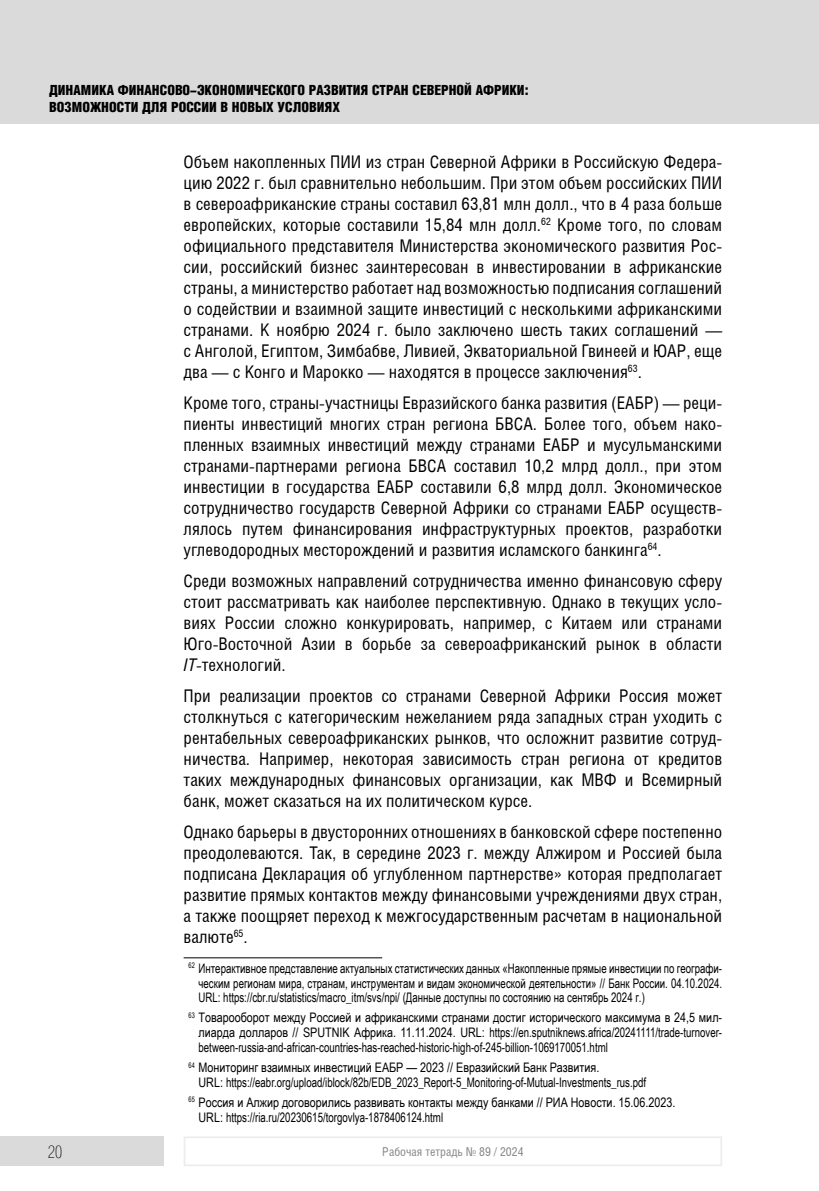
<style>
.page{position:relative;width:819px;height:1191px;background:#fff}
.page>*{position:absolute;margin:0;border:0;box-sizing:border-box;transform-origin:0 0}
.Основной_текст{font:17.5px/21px "Helios Cond";color:#000;text-align:justify}
.t1{font:17.5px "Helios Cond Thin C";color:#000}
.t2{font:900 14px/17.5px "Helios Cond";color:#000}
.Сноска_с_чертой{font:13.12px/14.9px "Arial Narrow";color:#000;text-align:justify}
.Сноска_с_чертой-2{font:13.12px/14.9px "Arial Narrow";color:#000;text-align:justify;scale:.9 1}
.Сноска_http__копия{font:13.12px "Arial Narrow";color:#000}
.t3{font:12.25px "Helios Cond";color:#878787}
.s1{font-style:italic}
</style>
<div class="page">
<div style="left:0;top:0;width:819px;height:124px;background:#dadada"></div>
<div style="left:0;top:1136px;width:164px;height:30px;background:#dadada"></div>
<div style="left:184px;top:1136px;width:538px;height:30px;border:2px solid #ededed"></div>
<hr style="left:184px;top:957px;width:198px;height:1px;background:#000">
<p class="t2" style="left:49px;top:81px;width:481px">ДИНАМИКА ФИНАНСОВО-ЭКОНОМИЧЕСКОГО РАЗВИТИЯ СТРАН СЕВЕРНОЙ АФРИКИ:<br>ВОЗМОЖНОСТИ ДЛЯ РОССИИ В НОВЫХ УСЛОВИЯХ</p>
<p class="Основной_текст" style="left:184px;top:151px;width:540px">Объем накопленных ПИИ из стран Северной Африки в Российскую Федера&shy;цию 2022 г. был сравнительно небольшим. При этом объем российских ПИИ в североафриканские страны составил 63,81 млн долл., что в 4 раза больше европейских, которые составили 15,84 млн долл.<sup>62</sup> Кроме того, по словам официального представителя Министерства экономического развития Рос&shy;сии, российский бизнес заинтересован в инвестировании в африканские страны, а министерство работает над возможностью подписания соглашений о содействии и взаимной защите инвестиций с несколькими африканскими странами. К ноябрю 2024 г. было заключено шесть таких соглашений — с Анголой, Египтом, Зимбабве, Ливией, Экваториальной Гвинеей и ЮАР, еще два — с Конго и Марокко — находятся в процессе заключения<sup>63</sup>.</p>
<p class="Основной_текст" style="left:184px;top:392px;width:540px">Кроме того, страны-участницы Евразийского банка развития (ЕАБР) — реци&shy;пиенты инвестиций многих стран региона БВСА. Более того, объем нако&shy;пленных взаимных инвестиций между странами ЕАБР и мусульманскими странами-партнерами региона БВСА составил 10,2 млрд долл., при этом инвестиции в государства ЕАБР составили 6,8 млрд долл. Экономическое сотрудничество государств Северной Африки со странами ЕАБР осуществ&shy;лялось путем финансирования инфраструктурных проектов, разработки углеводородных месторождений и развития исламского банкинга<sup>64</sup>.</p>
<p class="Основной_текст" style="left:184px;top:569px;width:540px">Среди возможных направлений сотрудничества именно финансовую сферу стоит рассматривать как наиболее перспективную. Однако в текущих усло&shy;виях России сложно конкурировать, например, с Китаем или странами Юго-Восточной Азии в борьбе за североафриканский рынок в области <span class="s1">IT</span>-технологий.</p>
<p class="Основной_текст" style="left:184px;top:684px;width:540px">При реализации проектов со странами Северной Африки Россия может столкнуться с категорическим нежеланием ряда западных стран уходить с рентабельных североафриканских рынков, что осложнит развитие сотруд&shy;ничества. Например, некоторая зависимость стран региона от кредитов таких международных финансовых организации, как МВФ и Всемирный банк, может сказаться на их политическом курсе.</p>
<p class="Основной_текст" style="left:184px;top:820px;width:540px">Однако барьеры в двусторонних отношениях в банковской сфере постепенно преодолеваются. Так, в середине 2023 г. между Алжиром и Россией была подписана Декларация об углубленном партнерстве» которая предполагает развитие прямых контактов между финансовыми учреждениями двух стран, а также поощряет переход к межгосударственным расчетам в национальной валюте<sup>65</sup>.</p>
<p class="Сноска_с_чертой-2" style="left:198px;top:960px;width:583px;text-indent:-10px"><sup>62</sup> Интерактивное представление актуальных статистических данных «Накопленные прямые инвестиции по географи&shy;ческим регионам мира, странам, инструментам и видам экономической деятельности» // Банк России. 04.10.2024.<br>URL: https://cbr.ru/statistics/macro_itm/svs/npi/ (Данные доступны по состоянию на сентябрь 2024 г.)</p>
<p class="Сноска_с_чертой" style="left:198px;top:1009px;width:525px;text-indent:-10px"><sup>63</sup> Товарооборот между Россией и африканскими странами достиг исторического максимума в 24,5 мил&shy;лиарда долларов // SPUTNIK Африка. 11.11.2024. URL: https://en.sputniknews.africa/20241111/trade-turnover&shy;between-russia-and-african-countries-has-reached-historic-high-of-245-billion-1069170051.html</p>
<p class="Сноска_с_чертой" style="left:189px;top:1059px;width:412px"><sup>64</sup> Мониторинг взаимных инвестиций ЕАБР — 2023 // Евразийский Банк Развития.</p>
<p class="Сноска_http__копия" style="left:198px;top:1072px;width:449px">URL: https://eabr.org/upload/iblock/82b/EDB_2023_Report-5_Monitoring-of-Mutual-Investments_rus.pdf</p>
<p class="Сноска_с_чертой" style="left:189px;top:1094px;width:488px"><sup>65</sup> Россия и Алжир договорились развивать контакты между банками // РИА Новости. 15.06.2023.</p>
<p class="Сноска_http__копия" style="left:198px;top:1107px;width:246px">URL: https://ria.ru/20230615/torgovlya-1878406124.html</p>
<p class="t1" style="left:48px;top:1142px;width:16px">20</p>
<p class="t3" style="left:382px;top:1144px;width:143px">Рабочая тетрадь № 89 / 2024</p>
</div>
